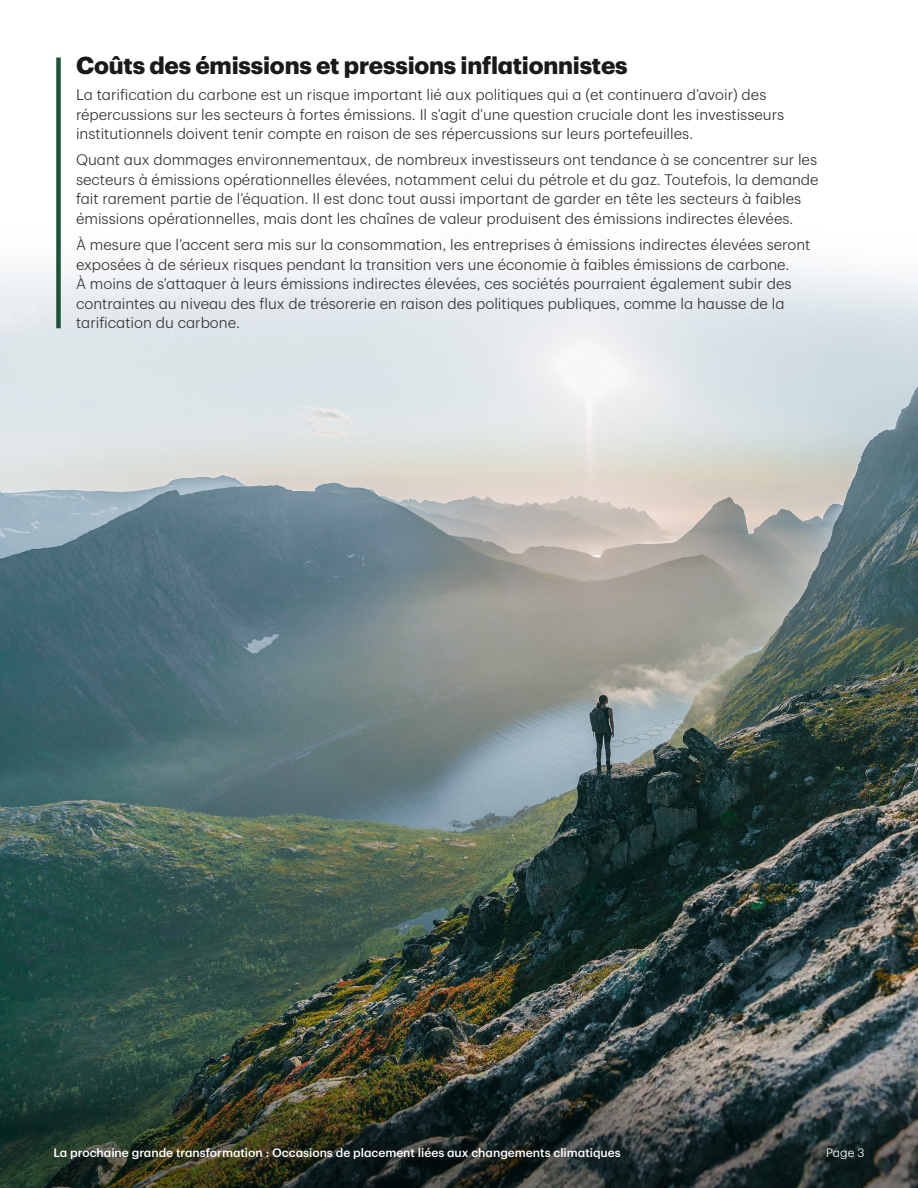
<style>
.page{position:relative;width:918px;height:1188px;background:#fff}
.page>*{position:absolute;margin:0;border:0;box-sizing:border-box;transform-origin:0 0}
.t1{font:700 24px "TD Graphik";letter-spacing:-.01em;color:#1a1a1a}
.t2{font:300 15px/19.5px "TD Graphik";color:#333}
.t3{font:500 12px "TD Graphik";color:#fff}
.t4{font:300 12px "TD Graphik";color:#fff}
</style>
<div class="page">
<img style="left:0;top:262px;width:918px;height:926px">
<div style="left:56px;top:58px;width:5px;height:270px;background:#1a5336"></div>
<h2 class="t1" style="left:76px;top:46px;width:553px">Coûts des émissions et pressions inflationnistes</h2>
<p class="t2" style="left:76px;top:84px;width:710px">La tarification du carbone est un risque important lié aux politiques qui a (et continuera d’avoir) des répercussions sur les secteurs à fortes émissions. Il s’agit d’une question cruciale dont les investisseurs institutionnels doivent tenir compte en raison de ses répercussions sur leurs portefeuilles.</p>
<p class="t2" style="left:76px;top:149px;width:744px">Quant aux dommages environnementaux, de nombreux investisseurs ont tendance à se concentrer sur les secteurs à émissions opérationnelles élevées, notamment celui du pétrole et du gaz. Toutefois, la demande fait rarement partie de l’équation. Il est donc tout aussi important de garder en tête les secteurs à faibles émissions opérationnelles, mais dont les chaînes de valeur produisent des émissions indirectes élevées.</p>
<p class="t2" style="left:76px;top:234px;width:736px">À mesure que l’accent sera mis sur la consommation, les entreprises à émissions indirectes élevées seront exposées à de sérieux risques pendant la transition vers une économie à faibles émissions de carbone.<br>À moins de s’attaquer à leurs émissions indirectes élevées, ces sociétés pourraient également subir des contraintes au niveau des flux de trésorerie en raison des politiques publiques, comme la hausse de la tarification du carbone.</p>
<p class="t3" style="left:53px;top:1144px;width:569px">La prochaine grande transformation : Occasions de placement liées aux changements climatiques</p>
<p class="t4" style="left:826px;top:1144px;width:40px">Page 3</p>
</div>
